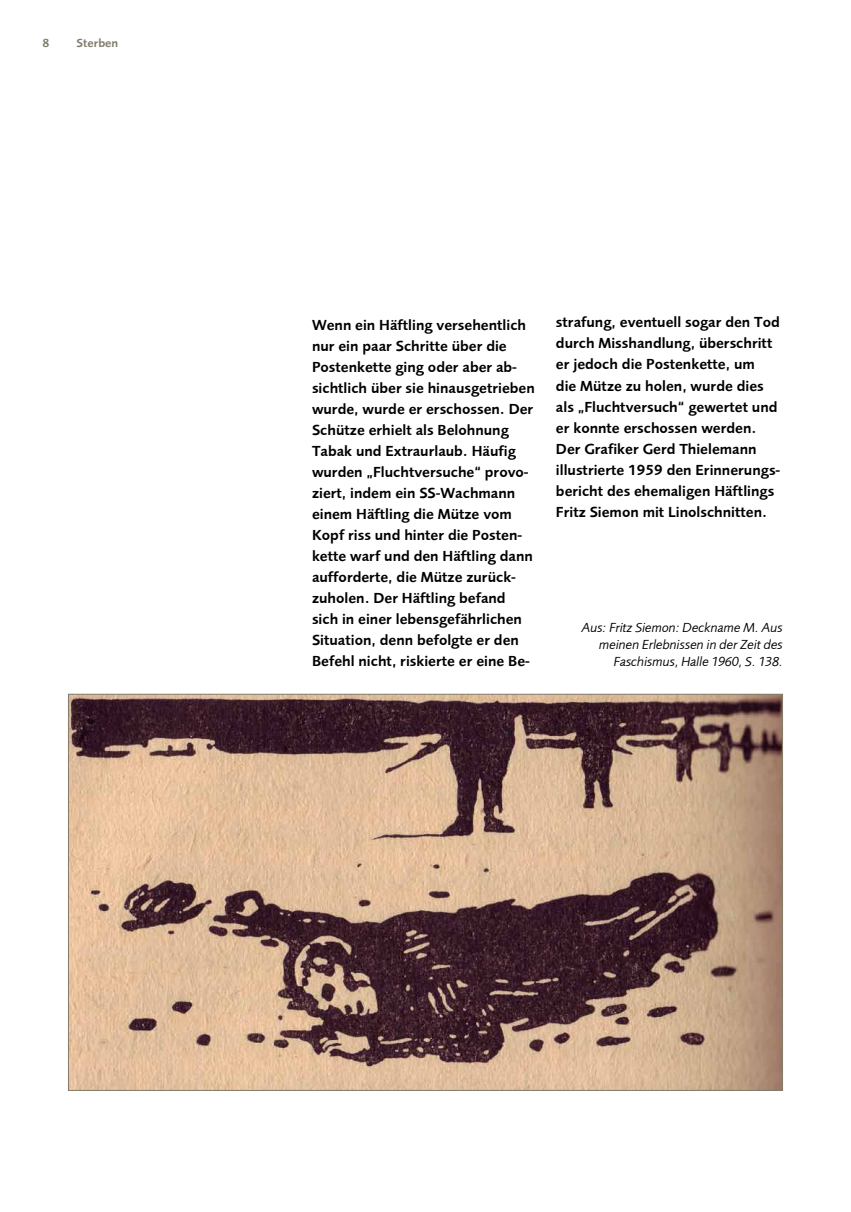
<style>
.page{position:relative;width:851px;height:1212px;background:#fff}
.page>*{position:absolute;margin:0;border:0;box-sizing:border-box;transform-origin:0 0}
.t1{font:15px/21px "Foundry Sans Demi";color:#000}
.t2{font:italic 13.5px/16.8px "Foundry Sans";color:#000;text-align:right}
.t3{font:12px "Foundry Sans Demi";color:#827c6c}
</style>
<div class="page">
<hr style="left:850px;top:0;width:1px;height:1212px;background:#d6d3ca">
<img style="left:70px;top:696px;width:710px;height:393px">
<p class="t3" style="left:43px;top:36px;width:8px">8</p>
<p class="t3" style="left:77px;top:36px;width:43px">Sterben</p>
<p class="t1" style="left:312px;top:315px;width:224px">Wenn ein Häftling versehentlich nur ein paar Schritte über die<br>Postenkette ging oder aber ab&shy;sichtlich über sie hinausgetrieben wurde, wurde er erschossen. Der<br>Schütze erhielt als Belohnung<br>Tabak und Extraurlaub. Häufig wurden „Fluchtversuche“ provo&shy;ziert, indem ein SS-Wachmann einem Häftling die Mütze vom<br>Kopf riss und hinter die Posten&shy;kette warf und den Häftling dann aufforderte, die Mütze zurück&shy;zuholen. Der Häftling befand sich in einer lebensgefährlichen<br>Situation, denn befolgte er den<br>Befehl nicht, riskierte er eine Be-</p>
<p class="t1" style="left:556px;top:312px;width:226px">strafung, eventuell sogar den Tod durch Misshandlung, überschritt er jedoch die Postenkette, um<br>die Mütze zu holen, wurde dies als „Fluchtversuch“ gewertet und er konnte erschossen werden.<br>Der Grafiker Gerd Thielemann illustrierte 1959 den Erinnerungs&shy;bericht des ehemaligen Häftlings<br>Fritz Siemon mit Linolschnitten.</p>
<p class="t2" style="left:581px;top:619px;width:203px">Aus: Fritz Siemon: Deckname M. Aus meinen Erlebnissen in der Zeit des<br>Faschismus, Halle 1960, S. 138.</p>
</div>
